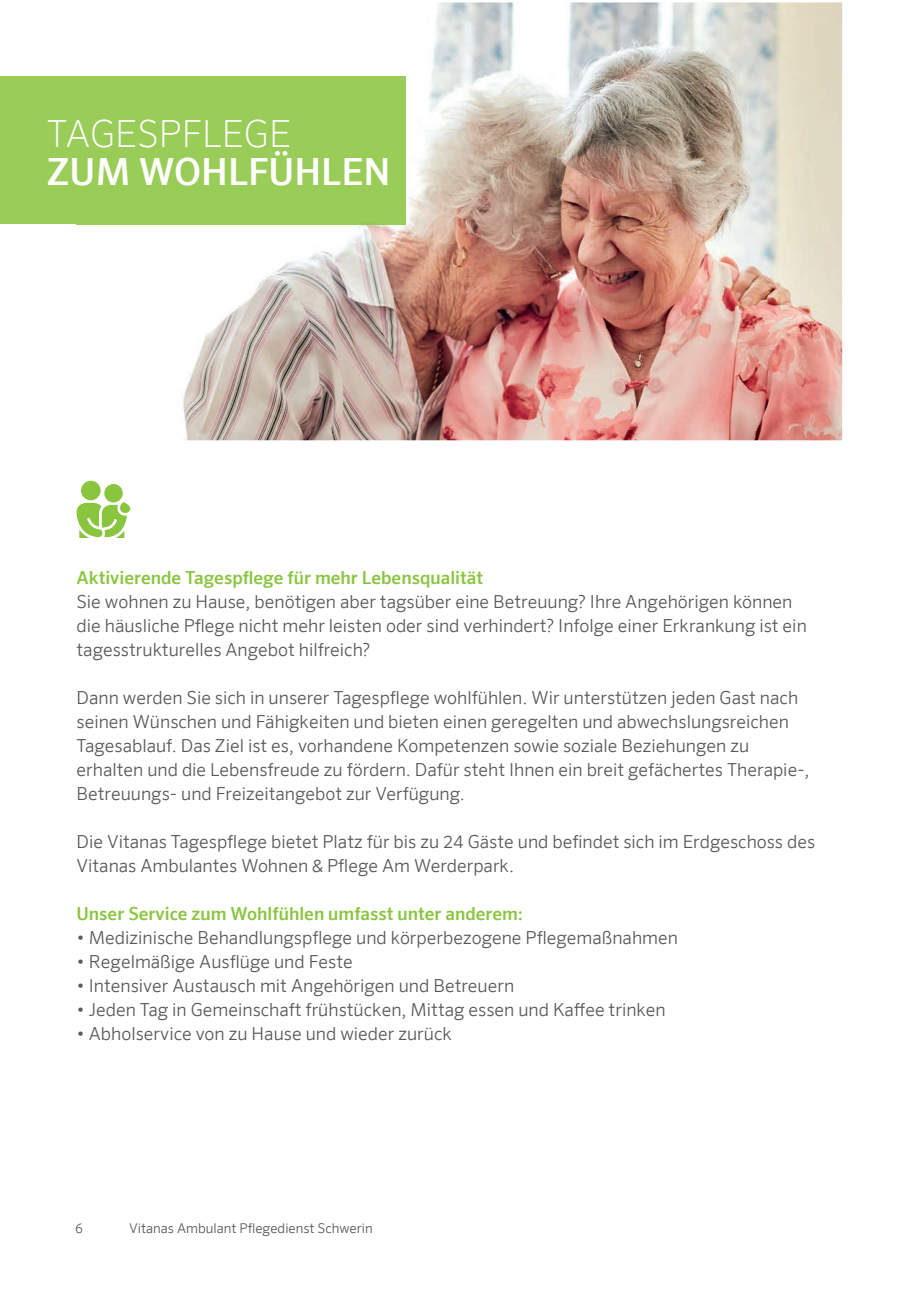
<style>
.page{position:relative;width:906px;height:1289px;background:#fff}
.page>*{position:absolute;margin:0;border:0;box-sizing:border-box;transform-origin:0 0}
.t1{font:500 37.5px "Sero Offc Pro";color:#fff}
.t2{font:200 37.5px "Sero Offc Pro";color:#fff}
.t3{font:300 18px/24px "Sero Offc Pro";color:#57585a}
.t4{font:500 18px "Sero Offc Pro";color:#89c53f}
.t5{font:300 13.5px "Sero Offc Pro";color:#57585a}
</style>
<div class="page">
<img style="left:77px;top:2px;width:765px;height:438px">
<div style="left:0;top:77px;width:77px;height:147px;background:#9acc58"></div>
<div style="left:77px;top:77px;width:328px;height:147px;background:#9acc58"></div>
<div style="left:81px;top:480px;width:20px;height:20px;background:#89c53f;border-radius:50%"></div>
<svg style="left:77px;top:502px;width:54px;height:36px"></svg>
<div style="left:104px;top:484px;width:19px;height:18px;background:#89c53f;border-radius:50%"></div>
<h1 class="t2" style="left:47px;top:112px;width:246px">TAGESPFLEGE</h1>
<h1 class="t1" style="left:47px;top:149px;width:345px">ZUM WOHLFÜHLEN</h1>
<p class="t4" style="left:77px;top:567px;width:408px">Aktivierende Tagespflege für mehr Lebensqualität</p>
<p class="t3" style="left:77px;top:589px;width:732px">Sie wohnen zu Hause, benötigen aber tagsüber eine Betreuung? Ihre Angehörigen können die häusliche Pflege nicht mehr leisten oder sind verhindert? Infolge einer Erkrankung ist ein tagesstrukturelles Angebot hilfreich?</p>
<p class="t3" style="left:77px;top:685px;width:734px">Dann werden Sie sich in unserer Tagespflege wohlfühlen. Wir unterstützen jeden Gast nach seinen Wünschen und Fähigkeiten und bieten einen geregelten und abwechslungsreichen Tagesablauf. Das Ziel ist es, vorhandene Kompetenzen sowie soziale Beziehungen zu erhalten und die Lebensfreude zu fördern. Dafür steht Ihnen ein breit gefächertes Therapie-, Betreuungs- und Freizeitangebot zur Verfügung.</p>
<p class="t3" style="left:77px;top:829px;width:740px">Die Vitanas Tagespflege bietet Platz für bis zu 24 Gäste und befindet sich im Erdgeschoss des<br>Vitanas Ambulantes Wohnen &amp; Pflege Am Werderpark.</p>
<p class="t4" style="left:77px;top:902px;width:448px">Unser Service zum Wohlfühlen umfasst unter anderem:</p>
<p class="t3" style="left:77px;top:925px;width:603px">• Medizinische Behandlungspflege und körperbezogene Pflegemaßnahmen</p>
<p class="t3" style="left:77px;top:949px;width:278px">• Regelmäßige Ausflüge und Feste</p>
<p class="t3" style="left:77px;top:973px;width:439px">• Intensiver Austausch mit Angehörigen und Betreuern</p>
<p class="t3" style="left:77px;top:997px;width:591px">• Jeden Tag in Gemeinschaft frühstücken, Mittag essen und Kaffee trinken</p>
<p class="t3" style="left:77px;top:1021px;width:377px">• Abholservice von zu Hause und wieder zurück</p>
<p class="t5" style="left:75px;top:1219px;width:9px">6</p>
<p class="t5" style="left:129px;top:1219px;width:245px">Vitanas Ambulant Pflegedienst Schwerin</p>
</div>
